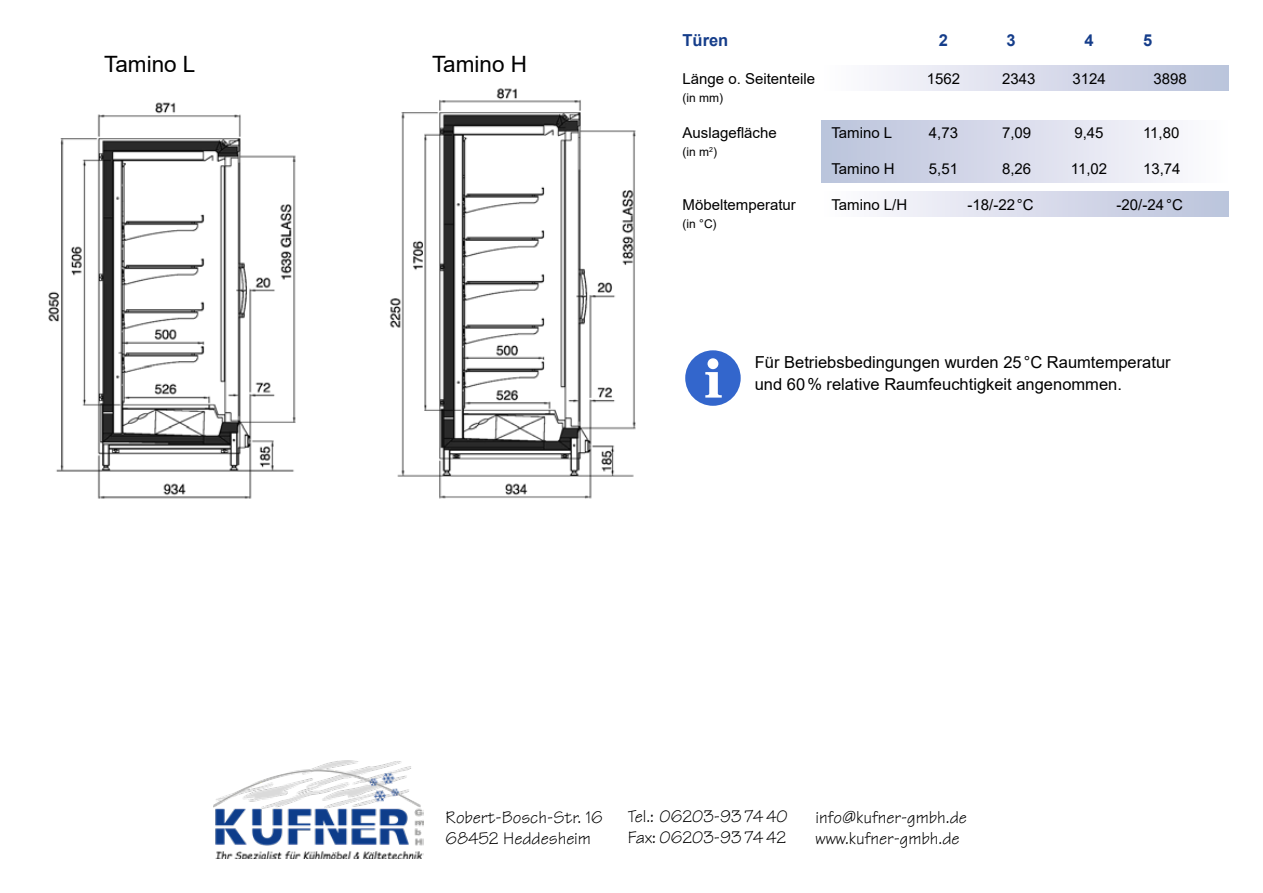
<style>
.page{position:relative;width:1263px;height:893px;background:#fff}
.page>*{position:absolute;margin:0;border:0;box-sizing:border-box;transform-origin:0 0}
.t1{font:22.5px "Arial";color:#000}
.t2{font:18px/21.6px "Tekton";color:#000}
.t3{font:16.5px/22.5px "Arial";color:#000}
.t4{font:700 16.5px "Arial";color:#153d8a}
.t5{font:15px "Arial";color:#000}
.t6{font:12px "Arial";color:#000}
</style>
<div class="page">
<img style="left:213px;top:760px;width:211px;height:99px">
<div style="left:822px;top:191px;width:407px;height:26px;background:linear-gradient(to right,#fefdff,#bac2db)"></div>
<div style="left:822px;top:120px;width:407px;height:63px;background:linear-gradient(to right,#bac2db,#fefcff)"></div>
<div style="left:822px;top:65px;width:407px;height:26px;background:linear-gradient(to right,#fefdff,#bac2db)"></div>
<div style="left:685px;top:350px;width:56px;height:56px;background:#36c;border-radius:50%"></div>
<div style="left:707px;top:358px;width:11px;height:11px;background:#fff;border-radius:50%"></div>
<svg style="left:705px;top:372px;width:17px;height:26px"></svg>
<img style="left:48px;top:88px;width:588px;height:411px">
<h1 class="t1" style="left:104px;top:48px;width:93px">Tamino L</h1>
<h1 class="t1" style="left:432px;top:48px;width:97px">Tamino H</h1>
<p class="t4" style="left:682px;top:29px;width:47px">Türen</p>
<p class="t4" style="left:939px;top:29px;width:11px">2</p>
<p class="t4" style="left:1006px;top:29px;width:11px">3</p>
<p class="t4" style="left:1084px;top:29px;width:11px">4</p>
<p class="t4" style="left:1143px;top:29px;width:11px">5</p>
<p class="t5" style="left:682px;top:68px;width:134px">Länge o. Seitenteile</p>
<p class="t5" style="left:927px;top:68px;width:35px">1562</p>
<p class="t5" style="left:1002px;top:68px;width:35px">2343</p>
<p class="t5" style="left:1072px;top:68px;width:35px">3124</p>
<p class="t5" style="left:1153px;top:68px;width:35px">3898</p>
<p class="t6" style="left:682px;top:89px;width:42px">(in mm)</p>
<p class="t5" style="left:682px;top:122px;width:96px">Auslagefläche</p>
<p class="t5" style="left:831px;top:122px;width:62px">Tamino L</p>
<p class="t5" style="left:929px;top:122px;width:31px">4,73</p>
<p class="t5" style="left:1002px;top:122px;width:31px">7,09</p>
<p class="t5" style="left:1074px;top:122px;width:31px">9,45</p>
<p class="t5" style="left:1143px;top:122px;width:38px">11,80</p>
<p class="t6" style="left:682px;top:143px;width:36px">(in m<sup>2</sup>)</p>
<p class="t5" style="left:831px;top:158px;width:65px">Tamino H</p>
<p class="t5" style="left:929px;top:158px;width:31px">5,51</p>
<p class="t5" style="left:1002px;top:158px;width:31px">8,26</p>
<p class="t5" style="left:1071px;top:158px;width:38px">11,02</p>
<p class="t5" style="left:1143px;top:158px;width:39px">13,74</p>
<p class="t5" style="left:682px;top:194px;width:115px">Möbeltemperatur</p>
<p class="t5" style="left:831px;top:194px;width:77px">Tamino L/H</p>
<p class="t5" style="left:967px;top:194px;width:68px">-18/-22°C</p>
<p class="t5" style="left:1117px;top:194px;width:68px">-20/-24°C</p>
<p class="t6" style="left:682px;top:215px;width:36px">(in °C)</p>
<p class="t3" style="left:755px;top:351px;width:417px">Für Betriebsbedingungen wurden 25°C Raumtemperatur und 60% relative Raumfeuchtigkeit angenommen.</p>
<p class="t2" style="left:628px;top:805px;width:162px">Tel.: 06203-93 74 40<br>Fax: 06203-93 74 42</p>
<p class="t2" style="left:446px;top:806px;width:159px">Robert-Bosch-Str. 16<br>68452 Heddesheim</p>
<p class="t2" style="left:816px;top:806px;width:153px">info@kufner-gmbh.de www.kufner-gmbh.de</p>
</div>
